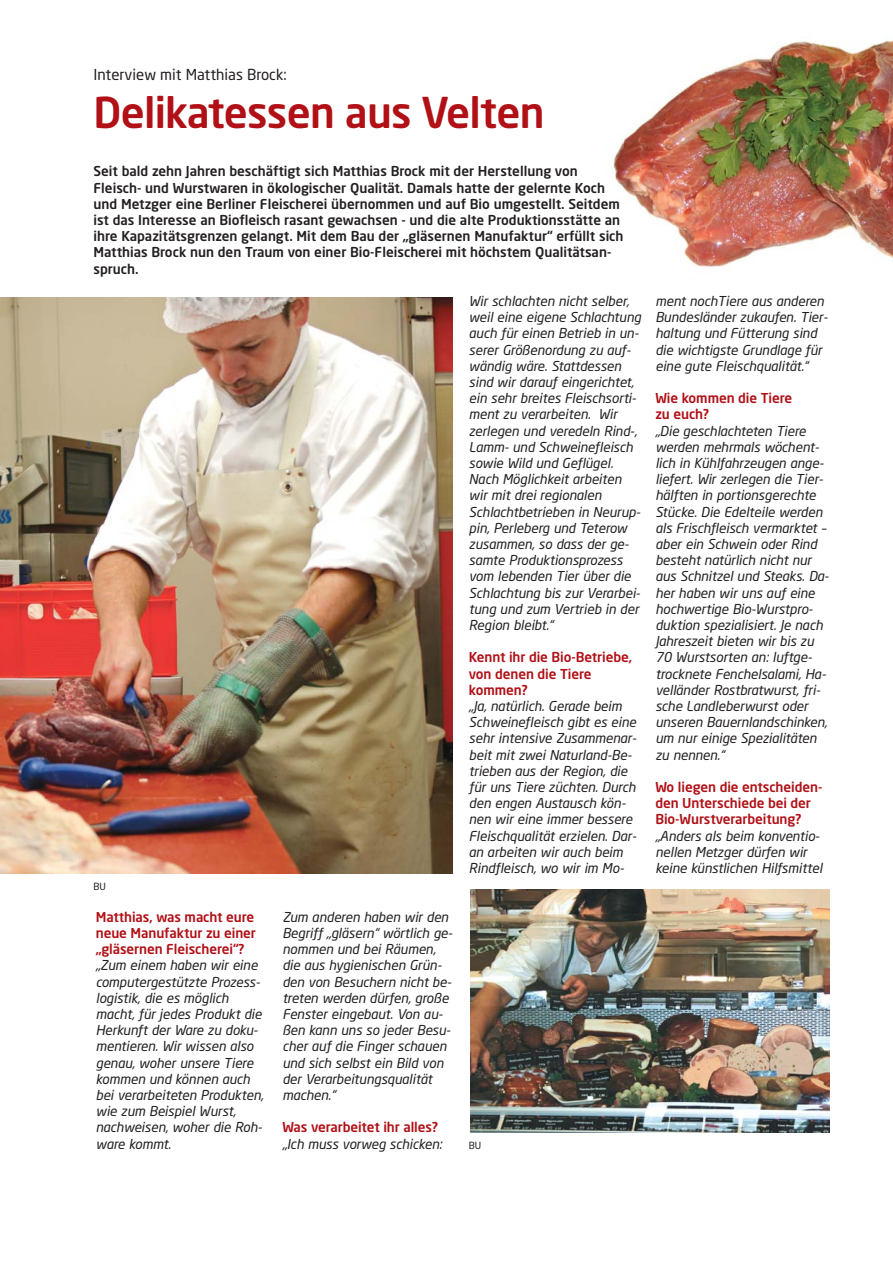
<style>
.page{position:relative;width:893px;height:1263px;background:#fff}
.page>*{position:absolute;margin:0;border:0;box-sizing:border-box;transform-origin:0 0}
.t1{font:500 42px "Neo Sans";letter-spacing:-.02em;color:#b01016}
.t2{font:15px "Neo Sans";color:#231f20}
.t3{font:italic 13.5px/16.2px "Neo Sans";letter-spacing:-.005em;color:#231f20}
.t4{font:500 13.5px/16.2px "Neo Sans";color:#231f20}
.t5{font:500 13.5px/16.2px "Neo Sans";letter-spacing:-.005em;color:#b01016}
.t6{font:9.75px "Neo Sans";color:#231f20}
</style>
<div class="page">
<img style="left:613px;top:40px;width:280px;height:227px">
<img style="left:0;top:298px;width:452px;height:575px">
<img style="left:470px;top:889px;width:359px;height:243px">
<p class="t2" style="left:94px;top:68px;width:195px">Interview mit Matthias Brock:</p>
<h1 class="t1" style="left:94px;top:96px;width:453px">Delikatessen aus Velten</h1>
<p class="t4" style="left:94px;top:165px;width:531px">Seit bald zehn Jahren beschäftigt sich Matthias Brock mit der Herstellung von Fleisch- und Wurstwaren in ökologischer Qualität. Damals hatte der gelernte Koch und Metzger eine Berliner Fleischerei übernommen und auf Bio umgestellt. Seitdem ist das Interesse an Biofleisch rasant gewachsen - und die alte Produktionsstätte an ihre Kapazitätsgrenzen gelangt. Mit dem Bau der „gläsernen Manufaktur“ erfüllt sich Matthias Brock nun den Traum von einer Bio-Fleischerei mit höchstem Qualitätsan&shy;spruch.</p>
<p class="t6" style="left:94px;top:882px;width:14px">BU</p>
<p class="t5" style="left:96px;top:910px;width:162px">Matthias, was macht eure neue Manufaktur zu einer „gläsernen Fleischerei“?</p>
<p class="t3" style="left:96px;top:958px;width:169px">„Zum einem haben wir eine computergestützte Prozess&shy;logistik, die es möglich macht, für jedes Produkt die<br>Herkunft der Ware zu doku&shy;mentieren. Wir wissen also genau, woher unsere Tiere kommen und können auch bei verarbeiteten Produkten, wie zum Beispiel Wurst, nachweisen, woher die Roh&shy;ware kommt.</p>
<p class="t3" style="left:282px;top:910px;width:172px">Zum anderen haben wir den<br>Begriff „gläsern“ wörtlich ge&shy;nommen und bei Räumen, die aus hygienischen Grün&shy;den von Besuchern nicht be&shy;treten werden dürfen, große<br>Fenster eingebaut. Von au&shy;ßen kann uns so jeder Besu&shy;cher auf die Finger schauen und sich selbst ein Bild von der Verarbeitungsqualität machen.“</p>
<p class="t5" style="left:282px;top:1120px;width:157px">Was verarbeitet ihr alles?</p>
<p class="t3" style="left:282px;top:1137px;width:161px">„Ich muss vorweg schicken:</p>
<p class="t3" style="left:469px;top:294px;width:174px">Wir schlachten nicht selber, weil eine eigene Schlachtung auch für einen Betrieb in un&shy;serer Größenordung zu auf&shy;wändig wäre. Stattdessen sind wir darauf eingerichtet, ein sehr breites Fleischsorti&shy;ment zu verarbeiten. Wir zerlegen und veredeln Rind-,<br>Lamm- und Schweinefleisch sowie Wild und Geflügel.<br>Nach Möglichkeit arbeiten wir mit drei regionalen<br>Schlachtbetrieben in Neurup&shy;pin, Perleberg und Teterow zusammen, so dass der ge&shy;samte Produktionsprozess vom lebenden Tier über die<br>Schlachtung bis zur Verarbei&shy;tung und zum Vertrieb in der<br>Region bleibt.“</p>
<p class="t5" style="left:469px;top:651px;width:165px">Kennt ihr die Bio-Betriebe, von denen die Tiere kommen?</p>
<p class="t3" style="left:469px;top:699px;width:169px">„Ja, natürlich. Gerade beim<br>Schweinefleisch gibt es eine sehr intensive Zusammenar&shy;beit mit zwei Naturland-Be&shy;trieben aus der Region, die für uns Tiere züchten. Durch den engen Austausch kön&shy;nen wir eine immer bessere<br>Fleischqualität erzielen. Dar&shy;an arbeiten wir auch beim<br>Rindfleisch, wo wir im Mo-</p>
<p class="t6" style="left:469px;top:1141px;width:14px">BU</p>
<p class="t3" style="left:655px;top:294px;width:174px">ment nochTiere aus anderen<br>Bundesländer zukaufen. Tier&shy;haltung und Fütterung sind die wichtigste Grundlage für eine gute Fleischqualität.“</p>
<p class="t5" style="left:655px;top:391px;width:138px">Wie kommen die Tiere zu euch?</p>
<p class="t3" style="left:655px;top:424px;width:175px">„Die geschlachteten Tiere werden mehrmals wöchent&shy;lich in Kühlfahrzeugen ange&shy;liefert. Wir zerlegen die Tier&shy;hälften in portionsgerechte<br>Stücke. Die Edelteile werden als Frischfleisch vermarktet – aber ein Schwein oder Rind besteht natürlich nicht nur aus Schnitzel und Steaks. Da&shy;her haben wir uns auf eine hochwertige Bio-Wurstpro&shy;duktion spezialisiert. Je nach<br>Jahreszeit bieten wir bis zu<br>70 Wurstsorten an: luftge&shy;trocknete Fenchelsalami, Ha&shy;velländer Rostbratwurst, fri&shy;sche Landleberwurst oder unseren Bauernlandschinken, um nur einige Spezialitäten zu nennen.“</p>
<p class="t5" style="left:655px;top:780px;width:168px">Wo liegen die entscheiden&shy;den Unterschiede bei der<br>Bio-Wurstverarbeitung?</p>
<p class="t3" style="left:655px;top:829px;width:168px">„Anders als beim konventio&shy;nellen Metzger dürfen wir keine künstlichen Hilfsmittel</p>
</div>
